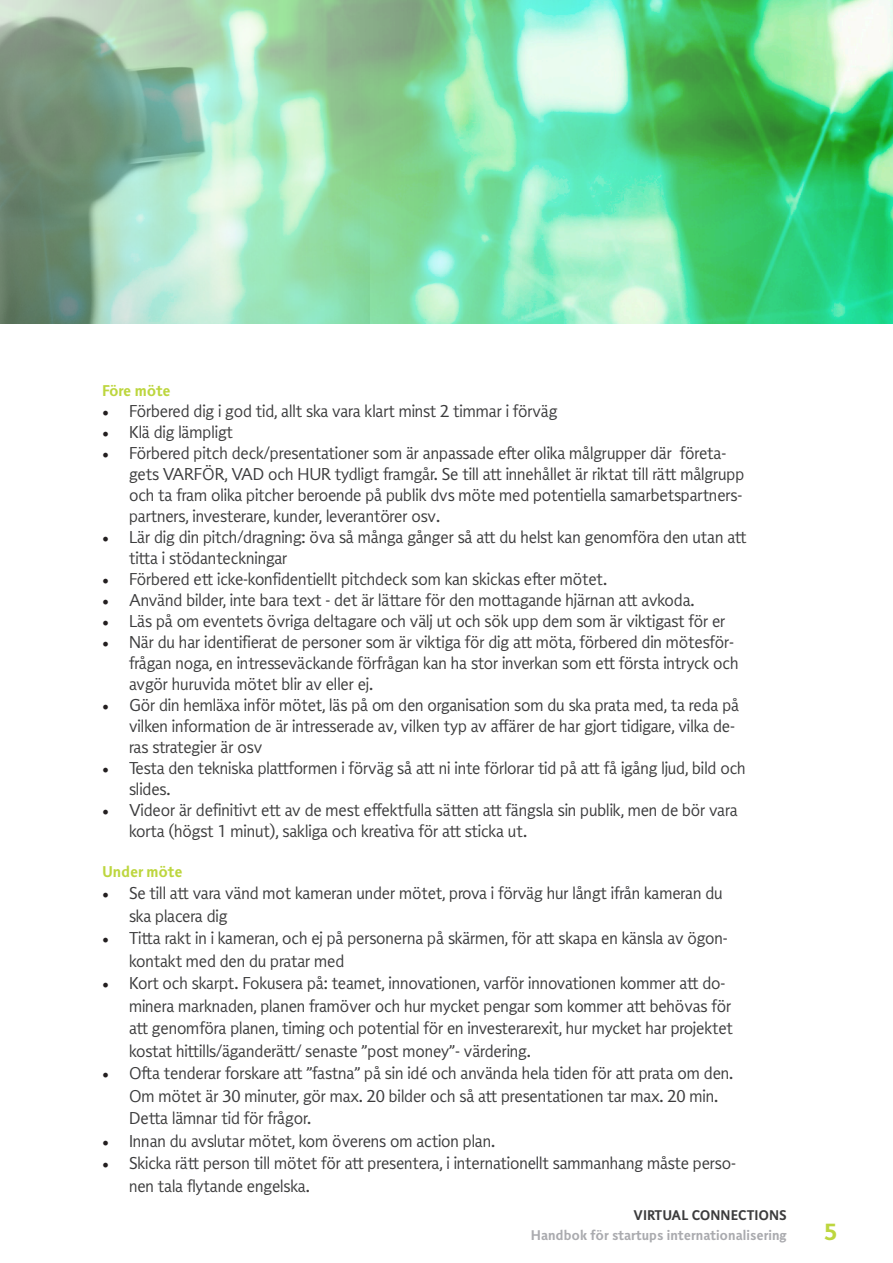
<style>
.page{position:relative;width:893px;height:1263px;background:#fff}
.page>*{position:absolute;margin:0;border:0;box-sizing:border-box;transform-origin:0 0}
.t1{font:700 22.5px "Mega";color:#bdd63e}
.t2{font:16.5px/21px "Mega";letter-spacing:-.01em;color:#3c3c3d}
.t3{font:700 15px "Mega";letter-spacing:-.01em;color:#bdd63e}
.t4{font:700 13.5px "Mega";color:#aaabaf}
.t5{font:700 13.5px "Mega";color:#3c3c3d}
.s1{font-family:"Minion Pro";font-size:18px;color:#231f20}
</style>
<div class="page">
<img style="left:0;top:0;width:893px;height:323px">
<p class="t3" style="left:102px;top:382px;width:70px">Före möte</p>
<p class="t2" style="left:102px;top:400px;width:457px"><span class="s1">•</span> Förbered dig i god tid, allt ska vara klart minst 2 timmar i förväg</p>
<p class="t2" style="left:102px;top:421px;width:133px"><span class="s1">•</span> Klä dig lämpligt</p>
<p class="t2" style="left:129px;top:442px;width:617px;text-indent:-27px"><span class="s1">•</span> Förbered pitch deck/presentationer som är anpassade efter olika målgrupper där företa&shy;gets VARFÖR, VAD och HUR tydligt framgår. Se till att innehållet är riktat till rätt målgrupp och ta fram olika pitcher beroende på publik dvs möte med potentiella samarbetspartners&shy;partners, investerare, kunder, leverantörer osv.</p>
<p class="t2" style="left:129px;top:526px;width:619px;text-indent:-27px"><span class="s1">•</span> Lär dig din pitch/dragning: öva så många gånger så att du helst kan genomföra den utan att titta i stödanteckningar</p>
<p class="t2" style="left:102px;top:568px;width:507px"><span class="s1">•</span> Förbered ett icke-konfidentiellt pitchdeck som kan skickas efter mötet.</p>
<p class="t2" style="left:102px;top:589px;width:594px"><span class="s1">•</span> Använd bilder, inte bara text - det är lättare för den mottagande hjärnan att avkoda.</p>
<p class="t2" style="left:102px;top:610px;width:625px"><span class="s1">•</span> Läs på om eventets övriga deltagare och välj ut och sök upp dem som är viktigast för er</p>
<p class="t2" style="left:129px;top:631px;width:611px;text-indent:-27px"><span class="s1">•</span> När du har identifierat de personer som är viktiga för dig att möta, förbered din mötesför&shy;frågan noga, en intresseväckande förfrågan kan ha stor inverkan som ett första intryck och avgör huruvida mötet blir av eller ej.</p>
<p class="t2" style="left:129px;top:694px;width:612px;text-indent:-27px"><span class="s1">•</span> Gör din hemläxa inför mötet, läs på om den organisation som du ska prata med, ta reda på vilken information de är intresserade av, vilken typ av affärer de har gjort tidigare, vilka de&shy;ras strategier är osv</p>
<p class="t2" style="left:129px;top:757px;width:618px;text-indent:-27px"><span class="s1">•</span> Testa den tekniska plattformen i förväg så att ni inte förlorar tid på att få igång ljud, bild och slides.</p>
<p class="t2" style="left:129px;top:799px;width:610px;text-indent:-27px"><span class="s1">•</span> Videor är definitivt ett av de mest effektfulla sätten att fängsla sin publik, men de bör vara korta (högst 1 minut), sakliga och kreativa för att sticka ut.</p>
<p class="t3" style="left:102px;top:863px;width:82px">Under möte</p>
<p class="t2" style="left:129px;top:882px;width:595px;line-height:22.5px;text-indent:-27px"><span class="s1">•</span> Se till att vara vänd mot kameran under mötet, prova i förväg hur långt ifrån kameran du ska placera dig</p>
<p class="t2" style="left:129px;top:927px;width:600px;line-height:22.5px;text-indent:-27px"><span class="s1">•</span> Titta rakt in i kameran, och ej på personerna på skärmen, för att skapa en känsla av ögon&shy;kontakt med den du pratar med</p>
<p class="t2" style="left:129px;top:972px;width:605px;line-height:22.5px;text-indent:-27px"><span class="s1">•</span> Kort och skarpt. Fokusera på: teamet, innovationen, varför innovationen kommer att do&shy;minera marknaden, planen framöver och hur mycket pengar som kommer att behövas för att genomföra planen, timing och potential för en investerarexit, hur mycket har projektet kostat hittills/äganderätt/ senaste ”post money”- värdering.</p>
<p class="t2" style="left:129px;top:1062px;width:606px;line-height:22.5px;text-indent:-27px"><span class="s1">•</span> Ofta tenderar forskare att ”fastna” på sin idé och använda hela tiden för att prata om den.<br>Om mötet är 30 minuter, gör max. 20 bilder och så att presentationen tar max. 20 min.<br>Detta lämnar tid för frågor.</p>
<p class="t2" style="left:102px;top:1130px;width:395px"><span class="s1">•</span> Innan du avslutar mötet, kom överens om action plan.</p>
<p class="t2" style="left:129px;top:1152px;width:608px;line-height:22.5px;text-indent:-27px"><span class="s1">•</span> Skicka rätt person till mötet för att presentera, i internationellt sammanhang måste perso&shy;nen tala flytande engelska.</p>
<p class="t5" style="left:634px;top:1208px;width:155px">VIRTUAL CONNECTIONS</p>
<p class="t4" style="left:531px;top:1227px;width:258px">Handbok för startups internationalisering</p>
<h1 class="t1" style="left:824px;top:1219px;width:15px">5</h1>
</div>
